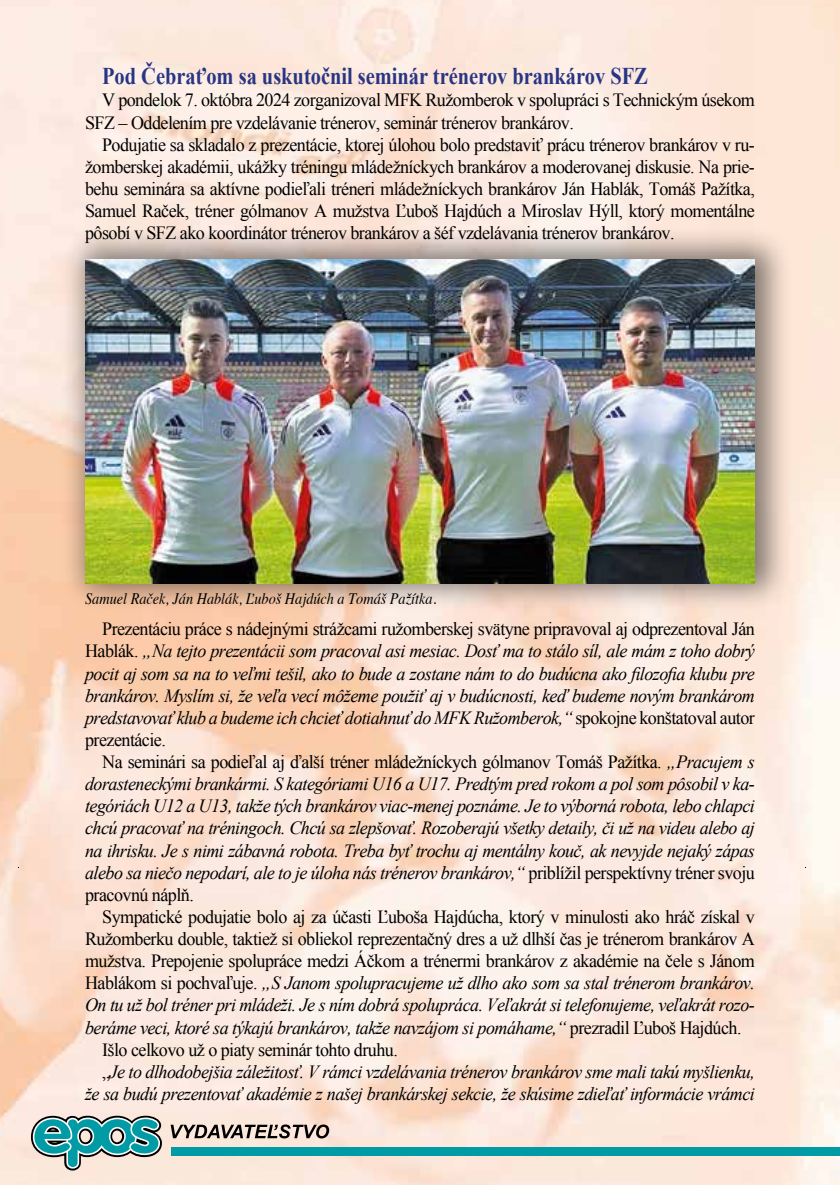
<style>
.page{position:relative;width:840px;height:1185px;background:#fff}
.page>*{position:absolute;margin:0;border:0;box-sizing:border-box;transform-origin:0 0}
.t1{font:700 24px "Times New Roman";color:#283583;scale:.85 1}
.t2{font:italic 18.6px/22.2px "Times New Roman";letter-spacing:-.03em;color:#000;text-align:justify}
.t3{font:18.6px/22.2px "Times New Roman";letter-spacing:-.03em;color:#000}
.t4{font:italic 16px "Times";color:#000;scale:.89 1}
.s1{font-style:normal}
</style>
<div class="page">
<img style="left:0;top:0;width:839px;height:1185px">
<svg style="left:28px;top:1113px;width:136px;height:60px"></svg>
<div style="left:172px;top:1147px;width:667px;height:9px;background:#009ba4"></div>
<svg style="left:170px;top:1124px;width:159px;height:14px"></svg>
<div style="left:60px;top:225px;width:732px;height:387px;background:#000;opacity:.5"></div>
<img style="left:85px;top:259px;width:669px;height:324px">
<p class="t1" style="left:102px;top:60px;width:643px">Pod Čebraťom sa uskutočnil seminár trénerov brankárov SFZ</p>
<p class="t3" style="left:85px;top:89px;width:671px;text-indent:17px">V pondelok 7. októbra 2024 zorganizoval MFK Ružomberok v spolupráci s Technickým úsekom<br>SFZ – Oddelením pre vzdelávanie trénerov, seminár trénerov brankárov.</p>
<p class="t3" style="left:85px;top:133px;width:671px;text-align:justify;text-indent:17px">Podujatie sa skladalo z prezentácie, ktorej úlohou bolo predstaviť prácu trénerov brankárov v ru&shy;žomberskej akadémii, ukážky tréningu mládežníckych brankárov a moderovanej diskusie. Na prie&shy;behu seminára sa aktívne podieľali tréneri mládežníckych brankárov Ján Hablák, Tomáš Pažítka, Samuel Raček, tréner gólmanov A mužstva Ľuboš Hajdúch a Miroslav Hýll, ktorý momentálne pôsobí v SFZ ako koordinátor trénerov brankárov a šéf vzdelávania trénerov brankárov.</p>
<p class="t4" style="left:85px;top:585px;width:396px">Samuel Raček, Ján Hablák, Ľuboš Hajdúch a Tomáš Pažítka.</p>
<p class="t2" style="left:85px;top:617px;width:671px;text-indent:17px"><span class="s1">Prezentáciu práce s nádejnými strážcami ružomberskej svätyne pripravoval aj odprezentoval Ján Hablák.</span> „Na tejto prezentácii som pracoval asi mesiac. Dosť ma to stálo síl, ale mám z toho dobrý pocit aj som sa na to veľmi tešil, ako to bude a zostane nám to do budúcna ako filozofia klubu pre brankárov. Myslím si, že veľa vecí môžeme použiť aj v budúcnosti, keď budeme novým brankárom predstavovať klub a budeme ich chcieť dotiahnuť do MFK Ružomberok,“ <span class="s1">spokojne konštatoval autor prezentácie.</span></p>
<p class="t2" style="left:85px;top:750px;width:671px;text-indent:17px"><span class="s1">Na seminári sa podieľal aj ďalší tréner mládežníckych gólmanov Tomáš Pažítka.</span> „Pracujem s dorasteneckými brankármi. S kategóriami U16 a U17. Predtým pred rokom a pol som pôsobil v ka&shy;tegóriách U12 a U13, takže tých brankárov viac-menej poznáme. Je to výborná robota, lebo chlapci chcú pracovať na tréningoch. Chcú sa zlepšovať. Rozoberajú všetky detaily, či už na videu alebo aj na ihrisku. Je s nimi zábavná robota. Treba byť trochu aj mentálny kouč, ak nevyjde nejaký zápas alebo sa niečo nepodarí, ale to je úloha nás trénerov brankárov,“ <span class="s1">priblížil perspektívny tréner svoju pracovnú náplň.</span></p>
<p class="t3" style="left:102px;top:905px;width:654px">Sympatické podujatie bolo aj za účasti Ľuboša Hajdúcha, ktorý v minulosti ako hráč získal v</p>
<p class="t3" style="left:85px;top:927px;width:671px">Ružomberku double, taktiež si obliekol reprezentačný dres a už dlhší čas je trénerom brankárov A</p>
<p class="t3" style="left:85px;top:949px;width:671px">mužstva. Prepojenie spolupráce medzi Áčkom a trénermi brankárov z akadémie na čele s Jánom</p>
<p class="t2" style="left:85px;top:971px;width:670px"><span class="s1">Hablákom si pochvaľuje.</span> „S Janom spolupracujeme už dlho ako som sa stal trénerom brankárov.</p>
<p class="t2" style="left:85px;top:994px;width:670px">On tu už bol tréner pri mládeži. Je s ním dobrá spolupráca. Veľakrát si telefonujeme, veľakrát rozo-</p>
<p class="t2" style="left:85px;top:1016px;width:657px">beráme veci, ktoré sa týkajú brankárov, takže navzájom si pomáhame,“ <span class="s1">prezradil Ľuboš Hajdúch.</span></p>
<p class="t3" style="left:102px;top:1038px;width:297px">Išlo celkovo už o piaty seminár tohto druhu.</p>
<p class="t2" style="left:102px;top:1060px;width:654px"><span class="s1">„</span>Je to dlhodobejšia záležitosť. V rámci vzdelávania trénerov brankárov sme mali takú myšlienku,</p>
<p class="t2" style="left:85px;top:1082px;width:671px">že sa budú prezentovať akadémie z našej brankárskej sekcie, že skúsime zdieľať informácie vrámci</p>
</div>
